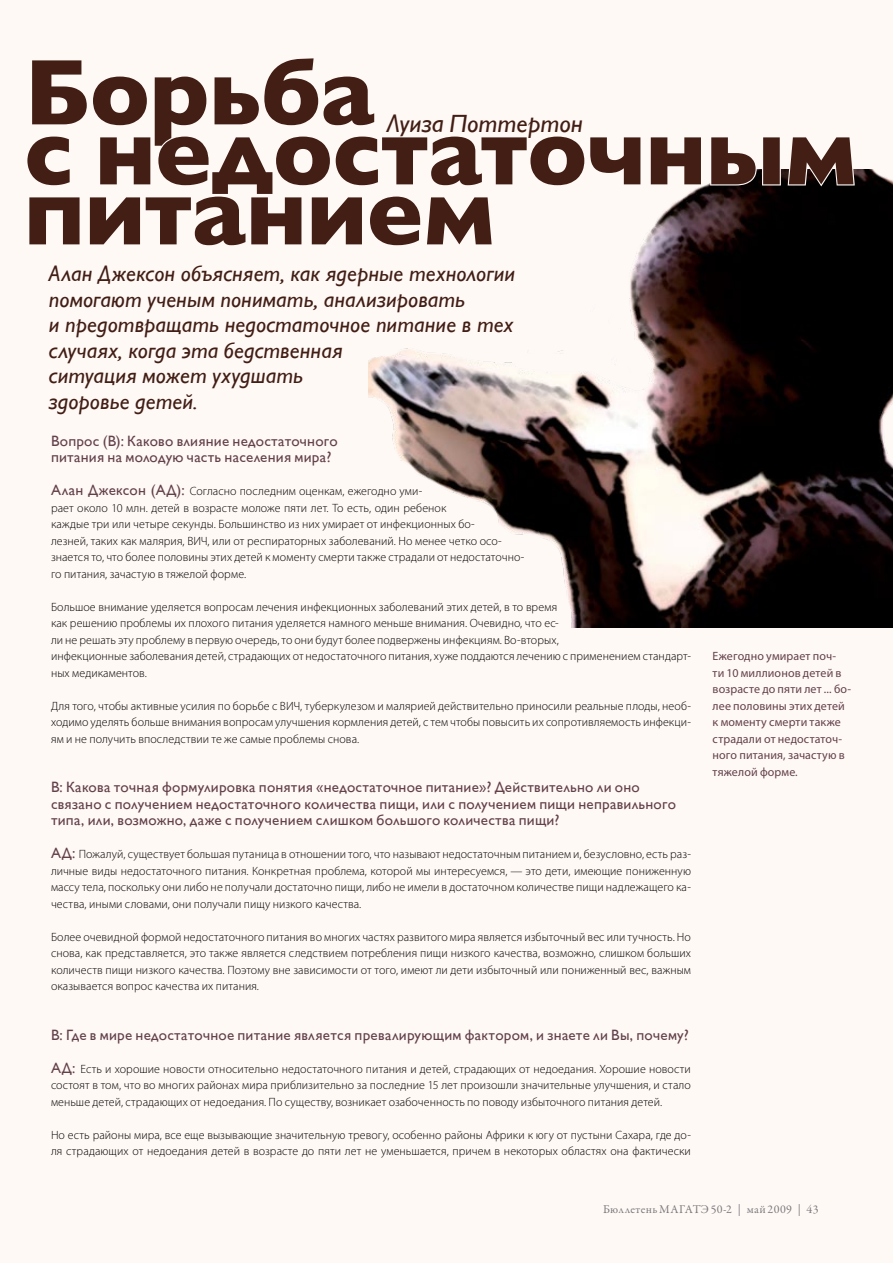
<style>
.page{position:relative;width:893px;height:1263px;background:#fff9f6}
.page>*{position:absolute;margin:0;border:0;box-sizing:border-box;transform-origin:0 0}
.t1{font:700 94.5px "Gill Sans";letter-spacing:-.005em;color:#421e15}
.t2{font:italic 25.5px "Gill Sans";letter-spacing:.005em;color:#421e15}
.t3{font:italic 22.5px/25.5px "Gill Sans";letter-spacing:.005em;color:#421e15}
.t4{font:15px/16.5px "Gill Sans";letter-spacing:.015em;color:#63414b}
.t5{font:300 12px/16.5px "Myriad Pro";letter-spacing:.005em;color:#000;text-align:justify}
.t6{font:12px/16.5px "Myriad Pro";letter-spacing:.01em;color:#63414b}
.t7{font:12px "Garamond Premr Pro";letter-spacing:.025em;color:#7c7a7d}
.s1{font-family:"Gill Sans";font-weight:400;font-size:15px;color:#63414b}
</style>
<div class="page">
<img style="left:368px;top:169px;width:525px;height:458px">
<svg style="left:709px;top:169px;width:147px;height:19px"></svg>
<svg style="left:368px;top:169px;width:335px;height:79px"></svg>
<h1 class="t1" style="left:24px;top:37px;width:352px">Борьба</h1>
<h2 class="t2" style="left:387px;top:109px;width:198px">Луиза Поттертон</h2>
<h1 class="t1" style="left:24px;top:97px;width:835px">с недостаточным</h1>
<h1 class="t1" style="left:24px;top:157px;width:474px">питанием</h1>
<h3 class="t3" style="left:49px;top:261px;width:468px">Алан Джексон объясняет, как ядерные технологии помогают ученым понимать, анализировать<br>и предотвращать недостаточное питание в тех случаях, когда эта бедственная<br>ситуация может ухудшать<br>здоровье детей.</h3>
<p class="t4" style="left:51px;top:432px;width:288px">Вопрос (В): Каково влияние недостаточного питания на молодую часть населения мира?</p>
<p class="t5" style="left:51px;top:483px;width:475px;text-align:left"><span class="s1">Алан Джексон (АД):</span> Согласно последним оценкам, ежегодно уми-<br>рает около 10 млн. детей в возрасте моложе пяти лет. То есть, один ребенок<br>каждые три или четыре секунды. Большинство из них умирает от инфекционных бо-<br>лезней, таких как малярия, ВИЧ, или от респираторных заболеваний. Но менее четко осо&shy;знается то, что более половины этих детей к моменту смерти также страдали от недостаточно&shy;го питания, зачастую в тяжелой форме.</p>
<p class="t5" style="left:51px;top:598px;width:641px;text-align:left">Большое внимание уделяется вопросам лечения инфекционных заболеваний этих детей, в то время<br>как решению проблемы их плохого питания уделяется намного меньше внимания. Очевидно, что ес-<br>ли не решать эту проблему в первую очередь, то они будут более подвержены инфекциям. Во-вторых,<br>инфекционные заболевания детей, страдающих от недостаточного питания, хуже поддаются лечению с применением стандарт&shy;ных медикаментов.</p>
<p class="t5" style="left:51px;top:697px;width:641px">Для того, чтобы активные усилия по борьбе с ВИЧ, туберкулезом и малярией действительно приносили реальные плоды, необ&shy;ходимо уделять больше внимания вопросам улучшения кормления детей, с тем чтобы повысить их сопротивляемость инфекци&shy;ям и не получить впоследствии те же самые проблемы снова.</p>
<p class="t4" style="left:51px;top:779px;width:626px">В: Какова точная формулировка понятия «недостаточное питание»? Действительно ли оно связано с получением недостаточного количества пищи, или с получением пищи неправильного типа, или, возможно, даже с получением слишком большого количества пищи?</p>
<p class="t5" style="left:51px;top:846px;width:641px"><span class="s1">АД:</span> Пожалуй, существует большая путаница в отношении того, что называют недостаточным питанием и, безусловно, есть раз&shy;личные виды недостаточного питания. Конкретная проблема, которой мы интересуемся, — это дети, имеющие пониженную массу тела, поскольку они либо не получали достаточно пищи, либо не имели в достаточном количестве пищи надлежащего ка&shy;чества, иными словами, они получали пищу низкого качества.</p>
<p class="t5" style="left:51px;top:928px;width:641px">Более очевидной формой недостаточного питания во многих частях развитого мира является избыточный вес или тучность. Но снова, как представляется, это также является следствием потребления пищи низкого качества, возможно, слишком больших количеств пищи низкого качества. Поэтому вне зависимости от того, имеют ли дети избыточный или пониженный вес, важным оказывается вопрос качества их питания.</p>
<p class="t4" style="left:51px;top:1026px;width:639px">В: Где в мире недостаточное питание является превалирующим фактором, и знаете ли Вы, почему?</p>
<p class="t5" style="left:51px;top:1060px;width:641px"><span class="s1">АД:</span> Есть и хорошие новости относительно недостаточного питания и детей, страдающих от недоедания. Хорошие новости состоят в том, что во многих районах мира приблизительно за последние 15 лет произошли значительные улучшения, и стало меньше детей, страдающих от недоедания. По существу, возникает озабоченность по поводу избыточного питания детей.</p>
<p class="t5" style="left:51px;top:1126px;width:641px">Но есть районы мира, все еще вызывающие значительную тревогу, особенно районы Африки к югу от пустыни Сахара, где до&shy;ля страдающих от недоедания детей в возрасте до пяти лет не уменьшается, причем в некоторых областях она фактически</p>
<p class="t6" style="left:713px;top:648px;width:140px">Ежегодно умирает поч-<br>ти 10 миллионов детей в возрасте до пяти лет ... бо&shy;лее половины этих детей к моменту смерти также страдали от недостаточ&shy;ного питания, зачастую в тяжелой форме.</p>
<p class="t7" style="left:603px;top:1201px;width:217px">Бюллетень МАГАТЭ 50-2 | май 2009 | 43</p>
</div>
